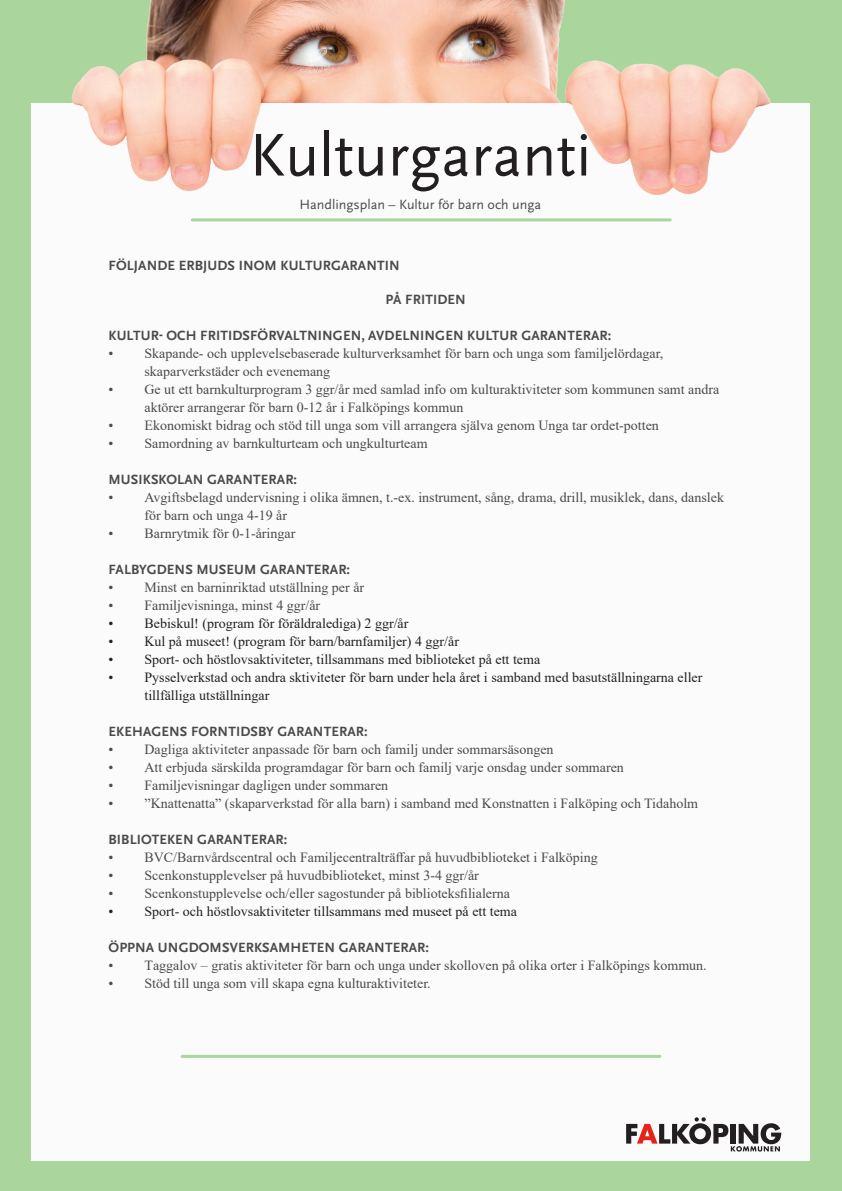
<style>
.page{position:relative;width:842px;height:1191px;background:#aad59d}
.page>*{position:absolute;margin:0;border:0;box-sizing:border-box;transform-origin:0 0}
.t1{font:63px "Scala Sans Pro";color:#231f20}
.t2{font:14px/18px "Times New Roman";color:#494a4b}
.t3{font:14px "Times New Roman";color:#231f20}
.t4{font:700 14px "Scala Sans Pro";letter-spacing:.01em;color:#494a4b}
.t5{font:14px "Scala Sans Pro";color:#494a4b}
</style>
<div class="page">
<div style="left:32px;top:103px;width:778px;height:1057px;background:#fbfbfb"></div>
<hr style="left:182px;top:1054px;width:478px;height:3px;background:#aad59d">
<svg style="left:626px;top:1117px;width:155px;height:34px"></svg>
<img style="left:71px;top:0;width:700px;height:222px">
<p class="t1" style="left:249px;top:119px;width:344px">Kulturgaranti</p>
<p class="t5" style="left:299px;top:196px;width:243px">Handlingsplan – Kultur för barn och unga</p>
<p class="t4" style="left:109px;top:258px;width:293px">FÖLJANDE ERBJUDS INOM KULTURGARANTIN</p>
<p class="t4" style="left:385px;top:291px;width:82px">PÅ FRITIDEN</p>
<p class="t4" style="left:109px;top:327px;width:504px">KULTUR- OCH FRITIDSFÖRVALTNINGEN, AVDELNINGEN KULTUR GARANTERAR:</p>
<p class="t2" style="left:108px;top:344px;width:556px">• Skapande- och upplevelsebaserade kulturverksamhet för barn och unga som familjelördagar,</p>
<p class="t2" style="left:144px;top:362px;width:187px">skaparverkstäder och evenemang</p>
<p class="t2" style="left:144px;top:380px;width:576px;text-indent:-36px">• Ge ut ett barnkulturprogram 3 ggr/år med samlad info om kulturaktiviteter som kommunen samt andra aktörer arrangerar för barn 0-12 år i Falköpings kommun</p>
<p class="t2" style="left:108px;top:416px;width:552px">• Ekonomiskt bidrag och stöd till unga som vill arrangera själva genom Unga tar ordet-potten</p>
<p class="t2" style="left:108px;top:434px;width:321px">• Samordning av barnkulturteam och ungkulturteam</p>
<p class="t4" style="left:109px;top:471px;width:190px">MUSIKSKOLAN GARANTERAR:</p>
<p class="t2" style="left:144px;top:488px;width:581px;text-indent:-36px">• Avgiftsbelagd undervisning i olika ämnen, t.-ex. instrument, sång, drama, drill, musiklek, dans, danslek för barn och unga 4-19 år</p>
<p class="t2" style="left:108px;top:524px;width:188px">• Barnrytmik för 0-1-åringar</p>
<p class="t4" style="left:109px;top:561px;width:243px">FALBYGDENS MUSEUM GARANTERAR:</p>
<p class="t2" style="left:108px;top:578px;width:257px">• Minst en barninriktad utställning per år</p>
<p class="t2" style="left:108px;top:596px;width:213px">• Familjevisninga, minst 4 ggr/år</p>
<p class="t3" style="left:108px;top:613px;width:301px">• Bebiskul! (program för föräldralediga) 2 ggr/år</p>
<p class="t3" style="left:108px;top:631px;width:352px">• Kul på museet! (program för barn/barnfamiljer) 4 ggr/år</p>
<p class="t3" style="left:108px;top:649px;width:433px">• Sport- och höstlovsaktiviteter, tillsammans med biblioteket på ett tema</p>
<p class="t3" style="left:108px;top:667px;width:595px">• Pysselverkstad och andra sktiviteter för barn under hela året i samband med basutställningarna eller</p>
<p class="t3" style="left:144px;top:685px;width:126px">tillfälliga utställningar</p>
<p class="t4" style="left:109px;top:723px;width:261px">EKEHAGENS FORNTIDSBY GARANTERAR:</p>
<p class="t2" style="left:108px;top:740px;width:447px">• Dagliga aktiviteter anpassade för barn och familj under sommarsäsongen</p>
<p class="t2" style="left:108px;top:758px;width:517px">• Att erbjuda särskilda programdagar för barn och familj varje onsdag under sommaren</p>
<p class="t2" style="left:108px;top:776px;width:281px">• Familjevisningar dagligen under sommaren</p>
<p class="t2" style="left:108px;top:794px;width:591px">• ”Knattenatta” (skaparverkstad för alla barn) i samband med Konstnatten i Falköping och Tidaholm</p>
<p class="t4" style="left:109px;top:831px;width:180px">BIBLIOTEKEN GARANTERAR:</p>
<p class="t2" style="left:108px;top:848px;width:491px">• BVC/Barnvårdscentral och Familjecentralträffar på huvudbiblioteket i Falköping</p>
<p class="t2" style="left:108px;top:866px;width:372px">• Scenkonstupplevelser på huvudbiblioteket, minst 3-4 ggr/år</p>
<p class="t2" style="left:108px;top:884px;width:403px">• Scenkonstupplevelse och/eller sagostunder på biblioteksfilialerna</p>
<p class="t3" style="left:108px;top:901px;width:410px">• Sport- och höstlovsaktiviteter tillsammans med museet på ett tema</p>
<p class="t4" style="left:109px;top:939px;width:322px">ÖPPNA UNGDOMSVERKSAMHETEN GARANTERAR:</p>
<p class="t2" style="left:108px;top:956px;width:600px">• Taggalov – gratis aktiviteter för barn och unga under skolloven på olika orter i Falköpings kommun.</p>
<p class="t2" style="left:108px;top:974px;width:324px">• Stöd till unga som vill skapa egna kulturaktiviteter.</p>
</div>
